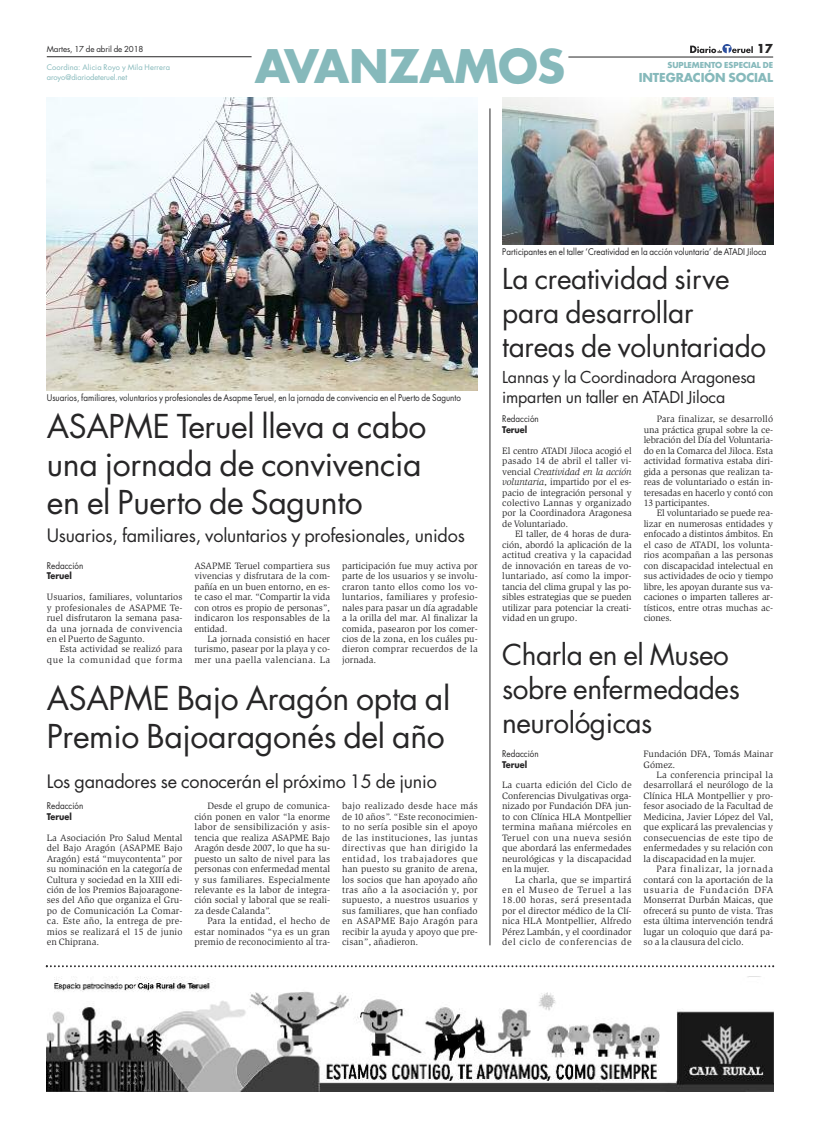
<style>
.page{position:relative;width:820px;height:1134px;background:#fff}
.page>*{position:absolute;margin:0;border:0;box-sizing:border-box;transform-origin:0 0}
.t1{font:700 45px "Futura";letter-spacing:-.01em;color:#86b9bb}
.t2{font:32px/38px "Futura";letter-spacing:-.01em;color:#272627}
.t3{font:28px/34px "Futura";letter-spacing:-.01em;color:#272627}
.t4{font:18px "Futura";letter-spacing:-.01em;color:#272627}
.t5{font:16px/20px "Futura";letter-spacing:-.01em;color:#272627}
.t6{font:700 12px "Futura";letter-spacing:-.01em;color:#86b9bb}
.t7{font:700 12px "Futura";color:#272627}
.t8{font:9.5px/10.5px "Slimbach";color:#272627;text-align:justify}
.t9{font:9px "Futura";color:#272627;scale:.9 1}
.t10{font:700 9px "Futura";color:#272627;scale:.9 1}
.t11{font:8px "Futura";letter-spacing:-.01em;color:#272627}
.t12{font:700 8px "Futura";letter-spacing:-.01em;color:#86b9bb}
.t13{font:7.5px/9.8px "Futura";letter-spacing:.01em;color:#86b9bb}
.s1{font-style:italic}
</style>
<div class="page">
<svg style="left:690px;top:44px;width:62px;height:9px"></svg>
<hr style="left:47px;top:57px;width:204px;height:1px;background:#272627">
<hr style="left:568px;top:57px;width:204px;height:1px;background:#272627">
<img style="left:47px;top:977px;width:725px;height:114px">
<svg style="left:46px;top:965px;width:727px;height:2px"></svg>
<hr style="left:489px;top:108px;width:1px;height:837px;background:#272627">
<img style="left:47px;top:98px;width:430px;height:293px">
<img style="left:502px;top:98px;width:270px;height:146px">
<p class="t11" style="left:47px;top:45px;width:98px">Martes, 17 de abril de 2018</p>
<p class="t13" style="left:47px;top:63px;width:125px">Coordina: Alicia Royo y Mila Herrera aroyo@diariodeteruel.net</p>
<h1 class="t1" style="left:255px;top:46px;width:312px">AVANZAMOS</h1>
<p class="t7" style="left:756px;top:43px;width:18px">17</p>
<p class="t12" style="left:667px;top:61px;width:107px">SUPLEMENTO ESPECIAL DE</p>
<p class="t6" style="left:638px;top:72px;width:136px">INTEGRACIÓN SOCIAL</p>
<p class="t9" style="left:502px;top:247px;width:295px">Participantes en el taller ‘Creatividad en la acción voluntaria’ de ATADI Jiloca</p>
<p class="t9" style="left:47px;top:394px;width:461px">Usuarios, familiares, voluntarios y profesionales de Asapme Teruel, en la jornada de convivencia en el Puerto de Sagunto</p>
<h2 class="t2" style="left:47px;top:410px;width:381px">ASAPME Teruel lleva a cabo una jornada de convivencia en el Puerto de Sagunto</h2>
<h3 class="t4" style="left:47px;top:527px;width:419px">Usuarios, familiares, voluntarios y profesionales, unidos</h3>
<p class="t9" style="left:47px;top:561px;width:42px">Redacción</p>
<p class="t10" style="left:47px;top:572px;width:29px">Teruel</p>
<p class="t8" style="left:47px;top:592px;width:137px">Usuarios, familiares, voluntarios y profesionales de ASAPME Te&shy;ruel disfrutaron la semana pasa&shy;da una jornada de convivencia en el Puerto de Sagunto.</p>
<p class="t8" style="left:47px;top:645px;width:137px;text-align:right">Esta actividad se realizó para que la comunidad que forma</p>
<p class="t8" style="left:194px;top:561px;width:137px">ASAPME Teruel compartiera sus vivencias y disfrutara de la com&shy;pañía en un buen entorno, en es&shy;te caso el mar. “Compartir la vida con otros es propio de personas”, indicaron los responsables de la entidad.</p>
<p class="t8" style="left:194px;top:634px;width:137px;text-indent:13px">La jornada consistió en hacer turismo, pasear por la playa y co&shy;mer una paella valenciana. La</p>
<p class="t8" style="left:342px;top:561px;width:137px">participación fue muy activa por parte de los usuarios y se involu&shy;craron tanto ellos como los vo&shy;luntarios, familiares y profesio&shy;nales para pasar un día agradable a la orilla del mar. Al finalizar la comida, pasearon por los comer&shy;cios de la zona, en los cuáles pu&shy;dieron comprar recuerdos de la jornada.</p>
<h2 class="t2" style="left:47px;top:682px;width:405px">ASAPME Bajo Aragón opta al<br>Premio Bajoaragonés del año</h2>
<h3 class="t4" style="left:47px;top:773px;width:391px">Los ganadores se conocerán el próximo 15 de junio</h3>
<p class="t9" style="left:47px;top:802px;width:42px">Redacción</p>
<p class="t10" style="left:47px;top:812px;width:29px">Teruel</p>
<p class="t8" style="left:47px;top:833px;width:137px">La Asociación Pro Salud Mental del Bajo Aragón (ASAPME Bajo Aragón) está “muycontenta” por su nominación en la categoría de Cultura y sociedad en la XIII edi&shy;ción de los Premios Bajoaragone&shy;ses del Año que organiza el Gru&shy;po de Comunicación La Comar&shy;ca. Este año, la entrega de pre&shy;mios se realizará el 15 de junio en Chiprana.</p>
<p class="t8" style="left:194px;top:802px;width:137px;text-indent:13px">Desde el grupo de comunica&shy;ción ponen en valor “la enorme labor de sensibilización y asis&shy;tencia que realiza ASAPME Bajo Aragón desde 2007, lo que ha su&shy;puesto un salto de nivel para las personas con enfermedad mental y sus familiares. Especialmente relevante es la labor de integra&shy;ción social y laboral que se reali&shy;za desde Calanda”.</p>
<p class="t8" style="left:194px;top:917px;width:137px;text-indent:13px">Para la entidad, el hecho de estar nominados “ya es un gran premio de reconocimiento al tra-</p>
<p class="t8" style="left:342px;top:802px;width:137px">bajo realizado desde hace más de 10 años”. “Este reconocimien&shy;to no sería posible sin el apoyo de las instituciones, las juntas directivas que han dirigido la entidad, los trabajadores que han puesto su granito de arena, los socios que han apoyado año tras año a la asociación y, por supuesto, a nuestros usuarios y sus familiares, que han confiado en ASAPME Bajo Aragón para recibir la ayuda y apoyo que pre&shy;cisan”, añadieron.</p>
<h3 class="t3" style="left:502px;top:264px;width:265px">La creatividad sirve para desarrollar tareas de voluntariado</h3>
<h3 class="t5" style="left:502px;top:369px;width:255px">Lannas y la Coordinadora Aragonesa imparten un taller en ATADI Jiloca</h3>
<p class="t9" style="left:502px;top:415px;width:42px">Redacción</p>
<p class="t10" style="left:502px;top:425px;width:29px">Teruel</p>
<p class="t8" style="left:502px;top:446px;width:131px">El centro ATADI Jiloca acogió el pasado 14 de abril el taller vi&shy;vencial <span class="s1">Creatividad en la acción voluntaria</span>, impartido por el es&shy;pacio de integración personal y colectivo Lannas y organizado por la Coordinadora Aragonesa de Voluntariado.</p>
<p class="t8" style="left:502px;top:530px;width:131px;text-indent:13px">El taller, de 4 horas de dura&shy;ción, abordó la aplicación de la actitud creativa y la capacidad de innovación en tareas de vo&shy;luntariado, así como la impor&shy;tancia del clima grupal y las po&shy;sibles estrategias que se pueden utilizar para potenciar la creati&shy;vidad en un grupo.</p>
<p class="t8" style="left:643px;top:415px;width:131px;text-indent:13px">Para finalizar, se desarrolló una práctica grupal sobre la ce&shy;lebración del Día del Voluntaria&shy;do en la Comarca del Jiloca. Esta actividad formativa estaba diri&shy;gida a personas que realizan ta&shy;reas de voluntariado o están in&shy;teresadas en hacerlo y contó con 13 participantes.</p>
<p class="t8" style="left:643px;top:509px;width:131px;text-indent:13px">El voluntariado se puede rea&shy;lizar en numerosas entidades y enfocado a distintos ámbitos. En el caso de ATADI, los volunta&shy;rios acompañan a las personas con discapacidad intelectual en sus actividades de ocio y tiempo libre, les apoyan durante sus va&shy;caciones o imparten talleres ar&shy;tísticos, entre otras muchas ac&shy;ciones.</p>
<h3 class="t3" style="left:502px;top:640px;width:239px">Charla en el Museo sobre enfermedades neurológicas</h3>
<p class="t9" style="left:502px;top:750px;width:42px">Redacción</p>
<p class="t10" style="left:502px;top:760px;width:29px">Teruel</p>
<p class="t8" style="left:502px;top:781px;width:131px">La cuarta edición del Ciclo de Conferencias Divulgativas orga&shy;nizado por Fundación DFA jun&shy;to con Clínica HLA Montpellier termina mañana miércoles en Teruel con una nueva sesión que abordará las enfermedades neurológicas y la discapacidad en la mujer.</p>
<p class="t8" style="left:502px;top:875px;width:131px;text-indent:13px">La charla, que se impartirá en el Museo de Teruel a las 18.00 horas, será presentada por el director médico de la Clí&shy;nica HLA Montpellier, Alfredo Pérez Lambán, y el coordinador del ciclo de conferencias de</p>
<p class="t8" style="left:643px;top:749px;width:131px">Fundación DFA, Tomás Mainar<br>Gómez.</p>
<p class="t8" style="left:643px;top:770px;width:131px;text-indent:13px">La conferencia principal la desarrollará el neurólogo de la Clínica HLA Montpellier y pro&shy;fesor asociado de la Facultad de Medicina, Javier López del Val, que explicará las prevalencias y consecuencias de este tipo de enfermedades y su relación con la discapacidad en la mujer.</p>
<p class="t8" style="left:643px;top:864px;width:131px;text-indent:13px">Para finalizar, la jornada contará con la aportación de la usuaria de Fundación DFA Monserrat Durbán Maicas, que ofrecerá su punto de vista. Tras esta última intervención tendrá lugar un coloquio que dará pa&shy;so a la clausura del ciclo.</p>
</div>
